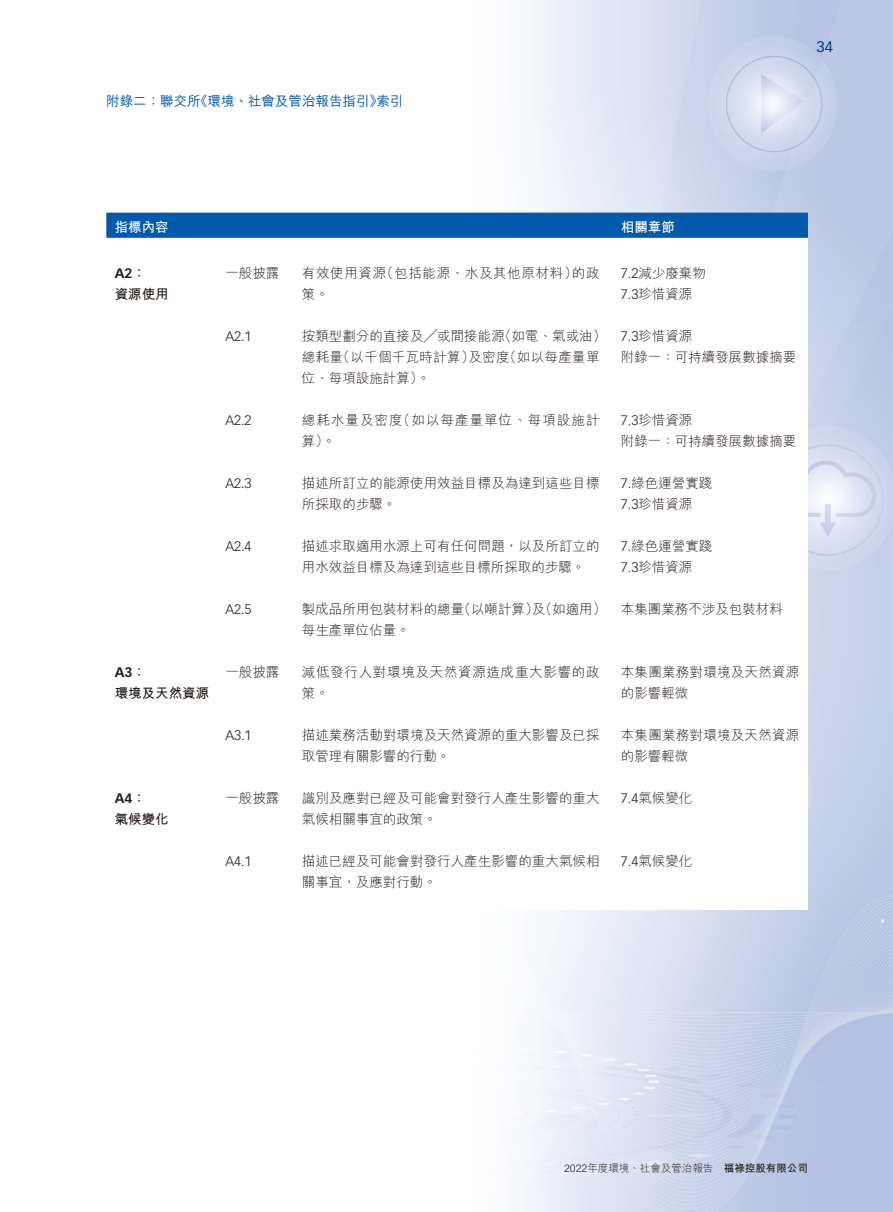
<style>
.page{position:relative;width:893px;height:1212px;background:#fff}
.page>*{position:absolute;margin:0;border:0;box-sizing:border-box;transform-origin:0 0}
.t1{font:15px "Vectora LT Std";color:#003e7d}
.t2{font:13.5px/21px "M Hei HK Light E Ten B5 H";color:#231916}
.t3{font:13.5px/21px "M Hei HK Light E Ten B5 H";letter-spacing:.05em;color:#231916}
.t4{font:13.5px/21px "M Hei HK Light E Ten B5 H";letter-spacing:.02em;color:#231916}
.t5{font:300 13.5px "Vectora LT Std";color:#231916}
.t6{font:13.5px/21px "M Hei HK Light E Ten B5 H";letter-spacing:.075em;color:#231916}
.t7{font:13.5px "M Hei HK Medium E Ten B5 H";color:#0059aa}
.t8{font:13.5px "M Hei HK Bold E Ten B5 H";color:#231916}
.t9{font:700 13.5px "Vectora LT Std";color:#231916}
.t10{font:13.5px "M Hei HK Bold E Ten B5 H";color:#fff}
.t11{font:10.5px "M Hei HK Light E Ten B5 H";color:#231916}
.s1{font-family:"M Hei HK Bold E Ten B5 H";font-weight:400}
.s2{font-family:"Vectora LT Std";font-weight:300}
.s3{font-family:"M Hei HK Bold E Ten B5 H"}
</style>
<div class="page">
<img style="left:427px;top:0;width:466px;height:1212px">
<div style="left:106px;top:213px;width:702px;height:25px;background:#0059aa"></div>
<svg style="left:427px;top:238px;width:381px;height:672px"></svg>
<p class="t7" style="left:106px;top:95px;width:298px">附錄二：聯交所《環境、社會及管治報告指引》索引</p>
<p class="t1" style="left:817px;top:39px;width:18px">34</p>
<p class="t10" style="left:115px;top:222px;width:55px">指標內容</p>
<p class="t10" style="left:621px;top:222px;width:55px">相關章節</p>
<p class="t9" style="left:115px;top:267px;width:33px">A2<span class="s1">：</span></p>
<p class="t8" style="left:115px;top:289px;width:55px">資源使用</p>
<p class="t2" style="left:225px;top:264px;width:55px">一般披露</p>
<p class="t3" style="left:302px;top:264px;width:299px">有效使用資源（包括能源、水及其他原材料）的政策。</p>
<p class="t2" style="left:621px;top:264px;width:87px"><span class="s2">7.2</span>減少廢棄物<br><span class="s2">7.3</span>珍惜資源</p>
<p class="t5" style="left:225px;top:330px;width:28px">A2.1</p>
<p class="t2" style="left:302px;top:327px;width:306px">按類型劃分的直接及╱或間接能源（如電、氣或油）總耗量（以千個千瓦時計算）及密度（如以每產量單位、每項設施計算）。</p>
<p class="t2" style="left:621px;top:327px;width:177px"><span class="s2">7.3</span>珍惜資源<br>附錄一：可持續發展數據摘要</p>
<p class="t5" style="left:225px;top:414px;width:28px">A2.2</p>
<p class="t6" style="left:302px;top:411px;width:299px">總耗水量及密度（如以每產量單位、每項設施計算）。</p>
<p class="t2" style="left:621px;top:411px;width:177px"><span class="s2">7.3</span>珍惜資源<br>附錄一：可持續發展數據摘要</p>
<p class="t5" style="left:225px;top:477px;width:28px">A2.3</p>
<p class="t2" style="left:302px;top:474px;width:299px">描述所訂立的能源使用效益目標及為達到這些目標所採取的步驟。</p>
<p class="t2" style="left:621px;top:474px;width:93px"><span class="s2">7.</span>綠色運營實踐<br><span class="s2">7.3</span>珍惜資源</p>
<p class="t5" style="left:225px;top:540px;width:28px">A2.4</p>
<p class="t2" style="left:302px;top:537px;width:299px">描述求取適用水源上可有任何問題，以及所訂立的用水效益目標及為達到這些目標所採取的步驟。</p>
<p class="t2" style="left:621px;top:537px;width:93px"><span class="s2">7.</span>綠色運營實踐<br><span class="s2">7.3</span>珍惜資源</p>
<p class="t5" style="left:225px;top:603px;width:28px">A2.5</p>
<p class="t2" style="left:302px;top:600px;width:306px">製成品所用包裝材料的總量（以噸計算）及（如適用）每生產單位佔量。</p>
<p class="t2" style="left:621px;top:600px;width:163px">本集團業務不涉及包裝材料</p>
<p class="t9" style="left:115px;top:666px;width:33px">A3<span class="s1">：</span></p>
<p class="t8" style="left:115px;top:688px;width:96px">環境及天然資源</p>
<p class="t9" style="left:115px;top:792px;width:33px">A4<span class="s1">：</span></p>
<p class="t8" style="left:115px;top:814px;width:55px">氣候變化</p>
<p class="t2" style="left:225px;top:663px;width:55px">一般披露</p>
<p class="t3" style="left:302px;top:663px;width:299px">減低發行人對環境及天然資源造成重大影響的政策。</p>
<p class="t4" style="left:621px;top:663px;width:180px">本集團業務對環境及天然資源的影響輕微</p>
<p class="t5" style="left:225px;top:729px;width:28px">A3.1</p>
<p class="t2" style="left:302px;top:726px;width:299px">描述業務活動對環境及天然資源的重大影響及已採取管理有關影響的行動。</p>
<p class="t4" style="left:621px;top:726px;width:180px">本集團業務對環境及天然資源的影響輕微</p>
<p class="t2" style="left:225px;top:789px;width:56px">一般披露</p>
<p class="t2" style="left:302px;top:789px;width:299px">識別及應對已經及可能會對發行人產生影響的重大氣候相關事宜的政策。</p>
<p class="t2" style="left:621px;top:789px;width:73px"><span class="s2">7.4</span>氣候變化</p>
<p class="t5" style="left:225px;top:855px;width:28px">A4.1</p>
<p class="t2" style="left:302px;top:852px;width:299px">描述已經及可能會對發行人產生影響的重大氣候相關事宜，及應對行動。</p>
<p class="t2" style="left:621px;top:852px;width:73px"><span class="s2">7.4</span>氣候變化</p>
<p class="t11" style="left:564px;top:1164px;width:245px">2022年度環境、社會及管治報告 <span class="s3">福祿控股有限公司</span></p>
</div>
